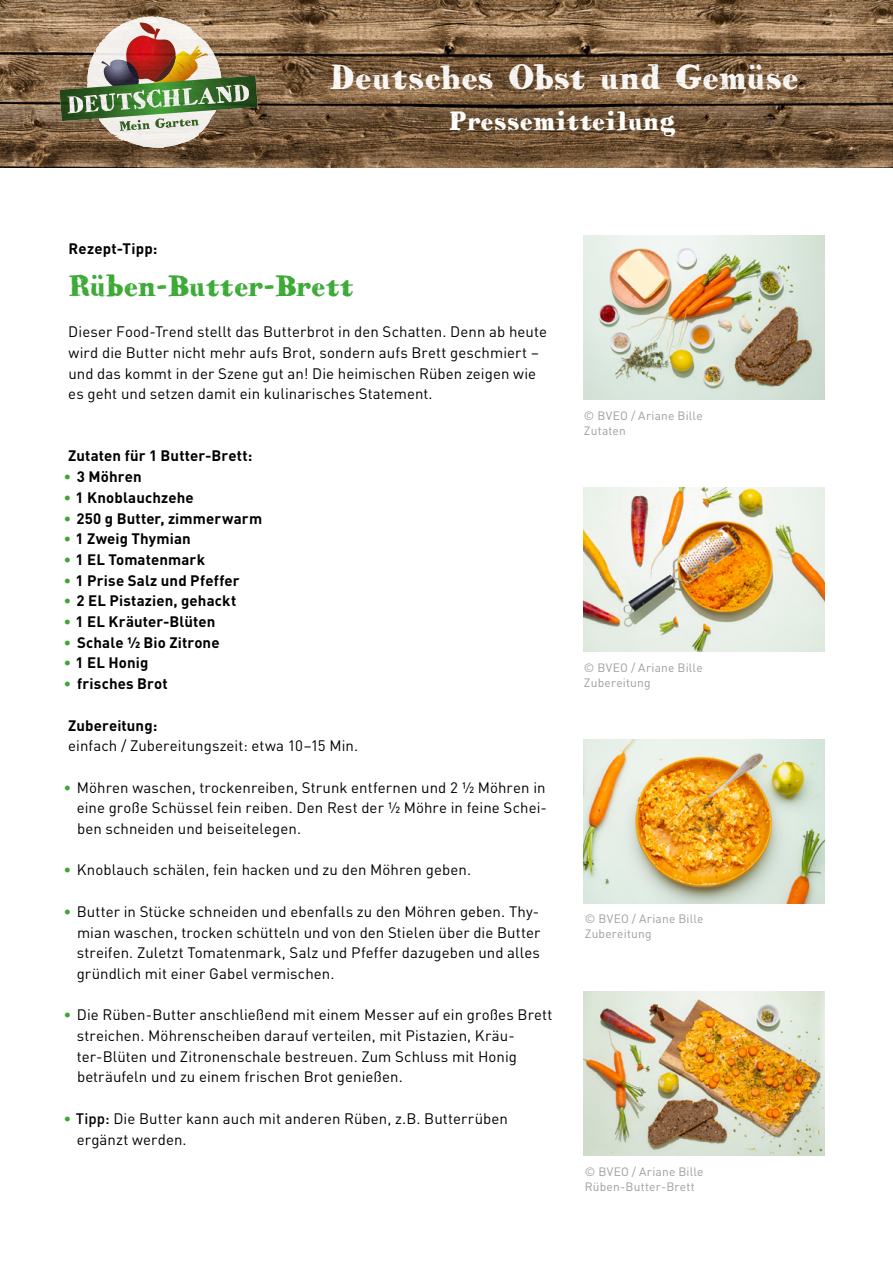
<style>
.page{position:relative;width:893px;height:1263px;background:#fff}
.page>*{position:absolute;margin:0;border:0;box-sizing:border-box;transform-origin:0 0}
.t1{font:34.5px "HVD Bodedo";color:#fff}
.t2{font:30px "HVD Bodedo";letter-spacing:-.01em;color:#3daa36}
.t3{font:27px "HVD Bodedo";letter-spacing:-.005em;color:#fff}
.t4{font:15px/20.7px "DIN Pro";letter-spacing:.005em;color:#000}
.t5{font:700 15px "DIN Pro";letter-spacing:.01em;color:#000}
.t6{font:12px/15px "DIN Pro";letter-spacing:.015em;color:#9d9d9c}
.s1{font-weight:400;color:#3fa535}
.s2{color:#3fa535}
.s3{font-weight:500}
</style>
<div class="page">
<img style="left:584px;top:992px;width:241px;height:164px">
<img style="left:584px;top:739px;width:241px;height:164px">
<img style="left:584px;top:488px;width:241px;height:164px">
<img style="left:584px;top:235px;width:241px;height:164px">
<img style="left:0;top:0;width:518px;height:167px">
<img style="left:518px;top:0;width:375px;height:167px">
<img style="left:60px;top:16px;width:198px;height:132px">
<p class="t5" style="left:69px;top:236px;width:91px">Rezept-Tipp:</p>
<h1 class="t1" style="left:330px;top:55px;width:471px">Deutsches Obst und Gemüse</h1>
<h3 class="t3" style="left:450px;top:104px;width:228px">Pressemitteilung</h3>
<h2 class="t2" style="left:68px;top:266px;width:287px">Rüben-Butter-Brett</h2>
<p class="t4" style="left:68px;top:320px;width:480px">Dieser Food-Trend stellt das Butterbrot in den Schatten. Denn ab heute wird die Butter nicht mehr aufs Brot, sondern aufs Brett geschmiert – und das kommt in der Szene gut an! Die heimischen Rüben zeigen wie es geht und setzen damit ein kulinarisches Statement.</p>
<p class="t5" style="left:68px;top:443px;width:186px">Zutaten für 1 Butter-Brett:</p>
<p class="t5" style="left:63px;top:464px;width:80px"><span class="s1">•</span> 3 Möhren</p>
<p class="t5" style="left:63px;top:485px;width:132px"><span class="s1">•</span> 1 Knoblauchzehe</p>
<p class="t5" style="left:63px;top:506px;width:200px"><span class="s1">•</span> 250 g Butter, zimmerwarm</p>
<p class="t5" style="left:63px;top:526px;width:129px"><span class="s1">•</span> 1 Zweig Thymian</p>
<p class="t5" style="left:63px;top:547px;width:143px"><span class="s1">•</span> 1 EL Tomatenmark</p>
<p class="t5" style="left:63px;top:568px;width:178px"><span class="s1">•</span> 1 Prise Salz und Pfeffer</p>
<p class="t5" style="left:63px;top:588px;width:174px"><span class="s1">•</span> 2 EL Pistazien, gehackt</p>
<p class="t5" style="left:63px;top:609px;width:154px"><span class="s1">•</span> 1 EL Kräuter-Blüten</p>
<p class="t5" style="left:63px;top:630px;width:158px"><span class="s1">•</span> Schale ½ Bio Zitrone</p>
<p class="t5" style="left:63px;top:650px;width:87px"><span class="s1">•</span> 1 EL Honig</p>
<p class="t5" style="left:63px;top:671px;width:106px"><span class="s1">•</span> frisches Brot</p>
<p class="t5" style="left:68px;top:713px;width:91px">Zubereitung:</p>
<p class="t4" style="left:68px;top:734px;width:291px">einfach / Zubereitungszeit: etwa 10–15 Min.</p>
<p class="t4" style="left:77px;top:775px;width:472px;text-align:justify;text-indent:-13px"><span class="s2">•</span> Möhren waschen, trockenreiben, Strunk entfernen und 2 ½ Möhren in eine große Schüssel fein reiben. Den Rest der ½ Möhre in feine Schei&shy;ben schneiden und beiseitelegen.</p>
<p class="t4" style="left:63px;top:858px;width:409px"><span class="s2">•</span> Knoblauch schälen, fein hacken und zu den Möhren geben.</p>
<p class="t4" style="left:77px;top:899px;width:465px;text-align:justify;text-indent:-13px"><span class="s2">•</span> Butter in Stücke schneiden und ebenfalls zu den Möhren geben. Thy&shy;mian waschen, trocken schütteln und von den Stielen über die Butter streifen. Zuletzt Tomatenmark, Salz und Pfeffer dazugeben und alles gründlich mit einer Gabel vermischen.</p>
<p class="t4" style="left:77px;top:1003px;width:477px;text-indent:-14px"><span class="s2">•</span> Die Rüben-Butter anschließend mit einem Messer auf ein großes Brett streichen. Möhrenscheiben darauf verteilen, mit Pistazien, Kräu&shy;ter-Blüten und Zitronenschale bestreuen. Zum Schluss mit Honig beträufeln und zu einem frischen Brot genießen.</p>
<p class="t4" style="left:77px;top:1106px;width:433px;text-indent:-13px"><span class="s2">•</span> <span class="s3">Tipp:</span> Die Butter kann auch mit anderen Rüben, z.B. Butterrüben ergänzt werden.</p>
<p class="t6" style="left:584px;top:407px;width:120px">© BVEO / Ariane Bille<br>Zutaten</p>
<p class="t6" style="left:584px;top:659px;width:120px">© BVEO / Ariane Bille<br>Zubereitung</p>
<p class="t6" style="left:585px;top:910px;width:120px">© BVEO / Ariane Bille<br>Zubereitung</p>
<p class="t6" style="left:585px;top:1163px;width:120px">© BVEO / Ariane Bille<br>Rüben-Butter-Brett</p>
</div>
